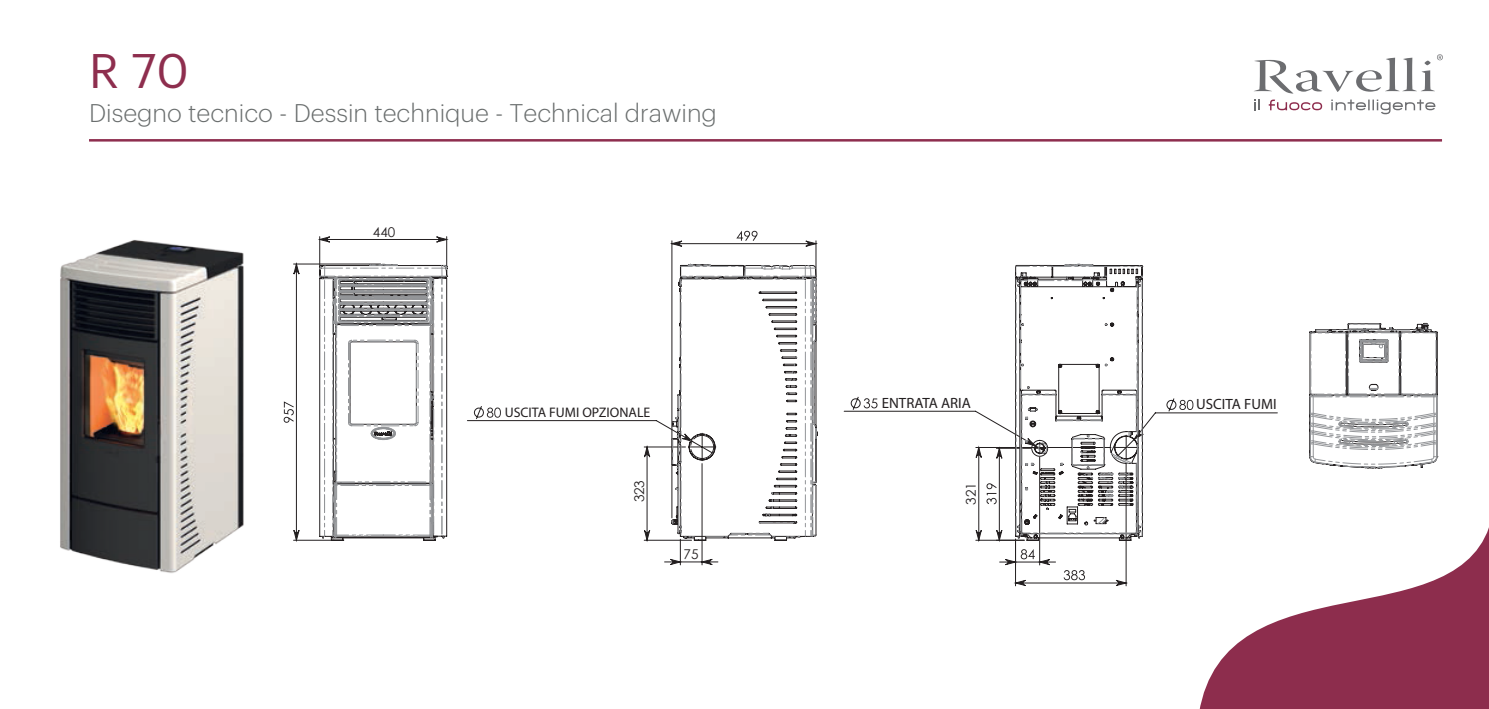
<style>
.page{position:relative;width:1489px;height:709px;background:#fff}
.page>*{position:absolute;margin:0;border:0;box-sizing:border-box;transform-origin:0 0}
.t1{font:47.5px "Graphik";color:#8e2e4e}
.t2{font:300 25px "Graphik";color:#6a6e6e}
.t3{font:15px "Myriad Pro";color:#231f20}
.t4{font:13.75px "Myriad Pro";color:#231f20}
.t5{font:13.5px "Century Gothic";color:#231f20}
</style>
<div class="page">
<svg style="left:1254px;top:54px;width:188px;height:40px"></svg>
<svg style="left:1331px;top:100px;width:104px;height:14px"></svg>
<svg style="left:1268px;top:100px;width:53px;height:10px"></svg>
<svg style="left:1254px;top:100px;width:5px;height:10px"></svg>
<hr style="left:89px;top:139px;width:1352px;height:3px;background:#8e2e4e">
<svg style="left:1199px;top:530px;width:289px;height:179px;fill:#8d2d4d"></svg>
<img style="left:60px;top:240px;width:184px;height:333px">
<svg style="left:283px;top:401px;width:10px;height:22px"></svg>
<hr style="left:319px;top:237px;width:1px;height:39px;background:#231f20">
<hr style="left:446px;top:237px;width:1px;height:39px;background:#231f20">
<hr style="left:293px;top:263px;width:87px;height:1px;background:#231f20">
<hr style="left:293px;top:540px;width:41px;height:1px;background:#231f20">
<hr style="left:671px;top:241px;width:1px;height:277px;background:#231f20">
<hr style="left:815px;top:241px;width:1px;height:241px;background:#231f20">
<svg style="left:318px;top:236px;width:131px;height:7px"></svg>
<svg style="left:670px;top:231px;width:148px;height:19px"></svg>
<svg style="left:319px;top:264px;width:129px;height:277px"></svg>
<svg style="left:467px;top:263px;width:350px;height:303px"></svg>
<svg style="left:843px;top:264px;width:434px;height:322px"></svg>
<svg style="left:1309px;top:322px;width:128px;height:146px"></svg>
<h1 class="t1" style="left:89px;top:35px;width:101px">R 70</h1>
<p class="t2" style="left:89px;top:95px;width:629px">Disegno tecnico - Dessin technique - Technical drawing</p>
<p class="t5" style="left:373px;top:223px;width:24px">440</p>
<p class="t4" style="left:504px;top:404px;width:147px">USCITA FUMI OPZIONALE</p>
<p class="t5" style="left:631px;top:502px;width:24px;rotate:-90deg">323</p>
<p class="t5" style="left:683px;top:546px;width:16px">75</p>
<p class="t3" style="left:881px;top:394px;width:91px">ENTRATA ARIA</p>
<p class="t3" style="left:1196px;top:396px;width:82px">USCITA FUMI</p>
<p class="t5" style="left:962px;top:505px;width:24px;rotate:-90deg">321</p>
</div>
